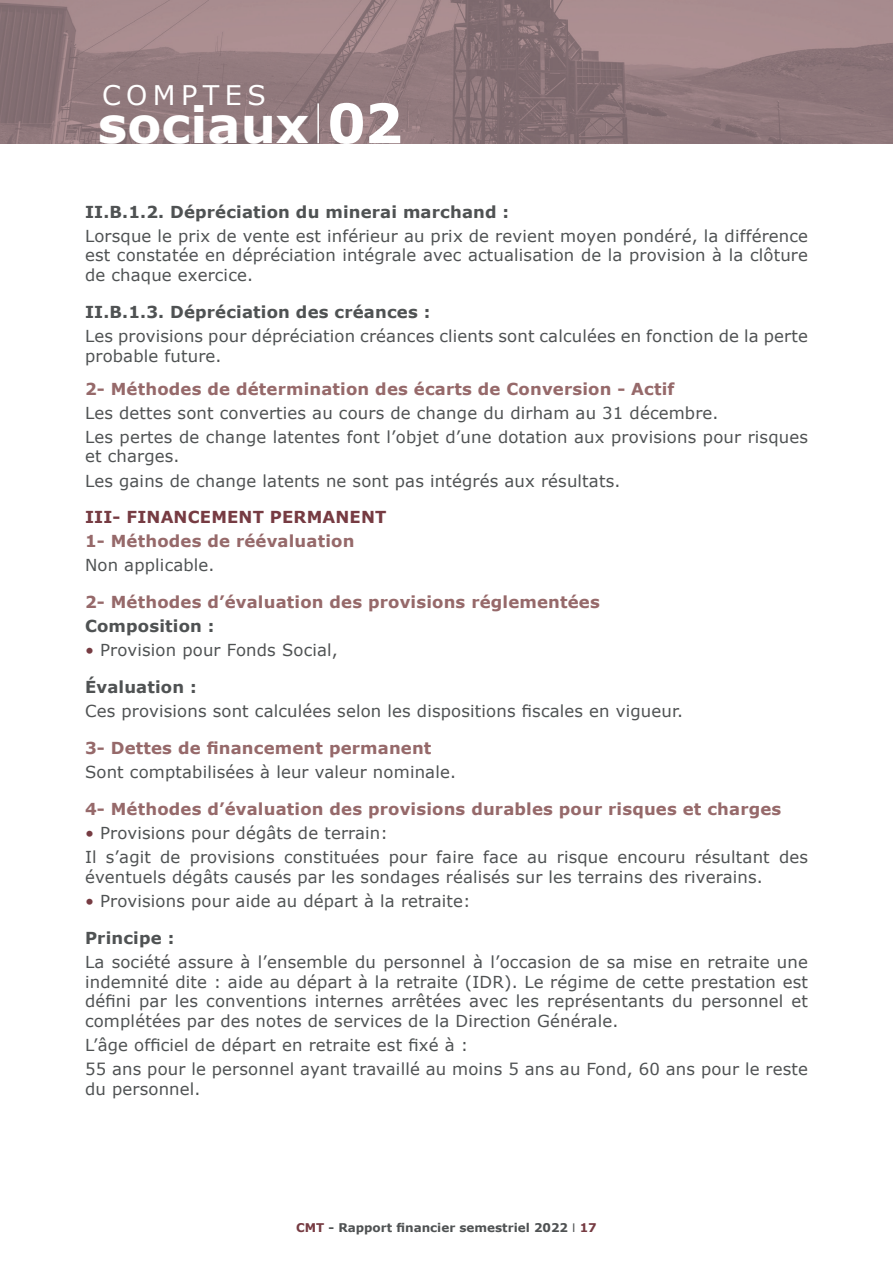
<style>
.page{position:relative;width:893px;height:1263px;background:#fff}
.page>*{position:absolute;margin:0;border:0;box-sizing:border-box;transform-origin:0 0}
.t1{font:700 49.5px "Verdana";color:#fff}
.t2{font:27px "Verdana";letter-spacing:.2em;color:#fff}
.t3{font:16.5px/19.8px "Verdana";letter-spacing:.01em;color:#4f5253}
.t4{font:700 16.5px "Verdana";letter-spacing:.01em;color:#96696a}
.t5{font:700 16.5px "Verdana";letter-spacing:.01em;color:#4f5253}
.t6{font:700 16.5px "Verdana";letter-spacing:.01em;color:#763b42}
.t7{font:700 12px "Verdana";color:#4f5253}
.s1{font-size:54.45px}
.s2{color:#763b42}
.s3{font-family:"Arial";font-weight:400}
</style>
<div class="page">
<img style="left:0;top:0;width:893px;height:143px">
<hr style="left:317px;top:103px;width:2px;height:40px;background:#fff">
<h2 class="t2" style="left:102px;top:78px;width:165px">COMPTES</h2>
<h1 class="t1" style="left:98px;top:93px;width:306px">sociaux <span class="s1">02</span></h1>
<p class="t5" style="left:85px;top:201px;width:426px">II.B.1.2. Dépréciation du minerai marchand :</p>
<p class="t3" style="left:85px;top:226px;width:724px;text-align:justify">Lorsque le prix de vente est inférieur au prix de revient moyen pondéré, la différence est constatée en dépréciation intégrale avec actualisation de la provision à la clôture de chaque exercice.</p>
<p class="t5" style="left:85px;top:301px;width:347px">II.B.1.3. Dépréciation des créances :</p>
<p class="t3" style="left:85px;top:326px;width:724px">Les provisions pour dépréciation créances clients sont calculées en fonction de la perte probable future.</p>
<p class="t4" style="left:85px;top:378px;width:591px">2- Méthodes de détermination des écarts de Conversion - Actif</p>
<p class="t3" style="left:85px;top:401px;width:724px;line-height:24px">Les dettes sont converties au cours de change du dirham au 31 décembre.<br>Les pertes de change latentes font l’objet d’une dotation aux provisions pour risques</p>
<p class="t3" style="left:85px;top:445px;width:537px;line-height:24px">et charges.<br>Les gains de change latents ne sont pas intégrés aux résultats.</p>
<p class="t6" style="left:85px;top:507px;width:303px">III- FINANCEMENT PERMANENT</p>
<p class="t4" style="left:85px;top:531px;width:271px">1- Méthodes de réévaluation</p>
<p class="t3" style="left:85px;top:556px;width:131px">Non applicable.</p>
<p class="t4" style="left:85px;top:591px;width:516px">2- Méthodes d’évaluation des provisions réglementées</p>
<p class="t5" style="left:85px;top:616px;width:131px">Composition :</p>
<p class="t3" style="left:85px;top:641px;width:254px"><span class="s2">•</span> Provision pour Fonds Social,</p>
<p class="t5" style="left:85px;top:676px;width:113px">Évaluation :</p>
<p class="t3" style="left:85px;top:702px;width:599px">Ces provisions sont calculées selon les dispositions fiscales en vigueur.</p>
<p class="t4" style="left:85px;top:737px;width:348px">3- Dettes de financement permanent</p>
<p class="t3" style="left:85px;top:762px;width:372px">Sont comptabilisées à leur valeur nominale.</p>
<p class="t4" style="left:85px;top:798px;width:698px">4- Méthodes d’évaluation des provisions durables pour risques et charges</p>
<p class="t3" style="left:85px;top:821px;width:724px;line-height:24px"><span class="s2">•</span> Provisions pour dégâts de terrain:<br>Il s’agit de provisions constituées pour faire face au risque encouru résultant des</p>
<p class="t3" style="left:85px;top:867px;width:679px">éventuels dégâts causés par les sondages réalisés sur les terrains des riverains.</p>
<p class="t3" style="left:85px;top:891px;width:387px"><span class="s2">•</span> Provisions pour aide au départ à la retraite:</p>
<p class="t5" style="left:85px;top:927px;width:91px">Principe :</p>
<p class="t3" style="left:85px;top:952px;width:724px;text-align:justify">La société assure à l’ensemble du personnel à l’occasion de sa mise en retraite une indemnité dite : aide au départ à la retraite (IDR). Le régime de cette prestation est défini par les conventions internes arrêtées avec les représentants du personnel et complétées par des notes de services de la Direction Générale.</p>
<p class="t3" style="left:85px;top:1033px;width:724px;line-height:24px">L’âge officiel de départ en retraite est fixé à :<br>55 ans pour le personnel ayant travaillé au moins 5 ans au Fond, 60 ans pour le reste</p>
<p class="t3" style="left:85px;top:1079px;width:117px">du personnel.</p>
<p class="t7" style="left:296px;top:1219px;width:302px"><span class="s2">CMT</span> - Rapport financier semestriel 2022 <span class="s3">I</span> <span class="s2">17</span></p>
</div>
